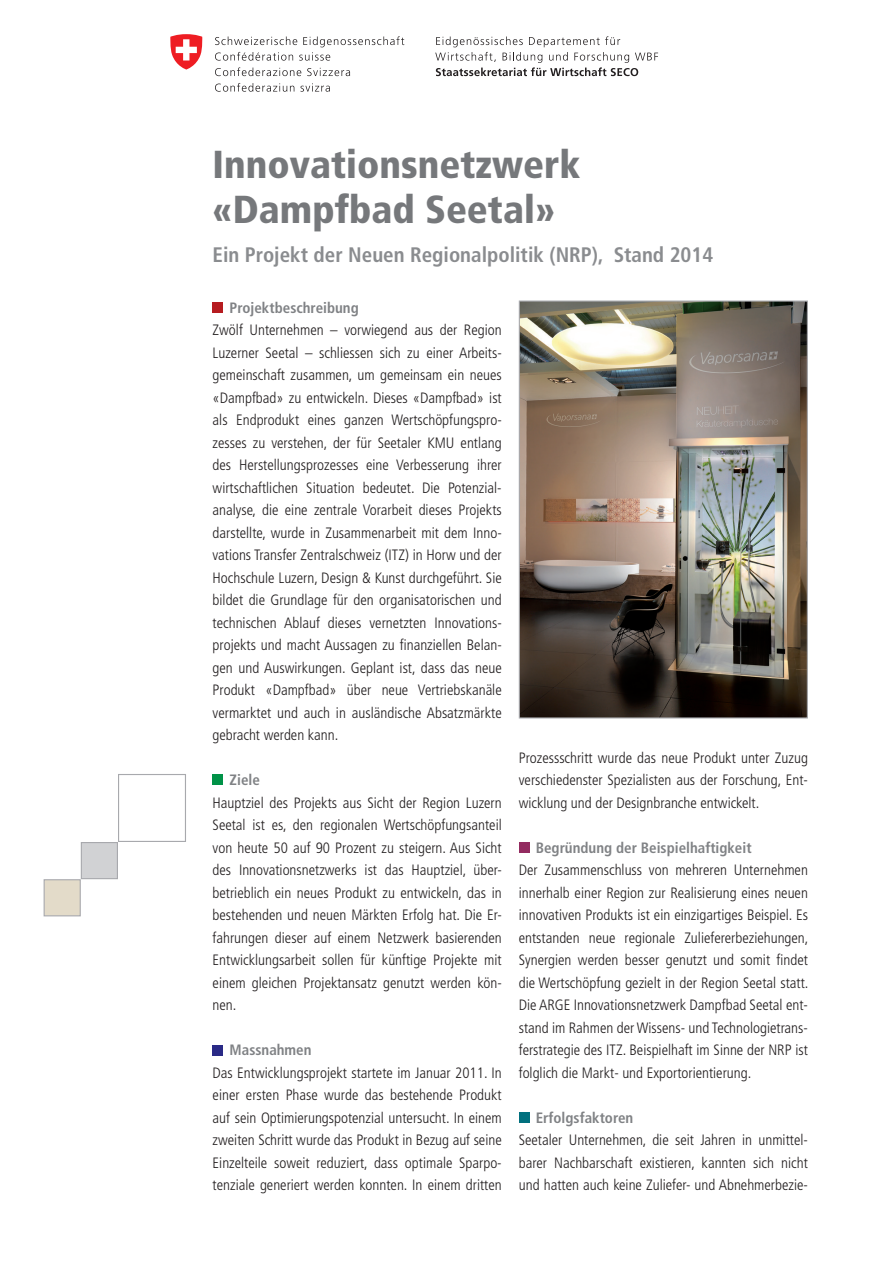
<style>
.page{position:relative;width:893px;height:1263px;background:#fff}
.page>*{position:absolute;margin:0;border:0;box-sizing:border-box;transform-origin:0 0}
.t1{font:900 condensed 39px/45px "Frutiger LT Std";color:#76787b}
.t2{font:700 condensed 21px "Frutiger LT Std";color:#8a8c8f}
.t3{font:300 condensed 15px/22.5px "Frutiger LT Std";color:#231f20;text-align:justify}
.t4{font:700 condensed 15px "Frutiger LT Std";color:#808285}
</style>
<div class="page">
<div style="left:213px;top:302px;width:10px;height:11px;background:#b61c20"></div>
<div style="left:213px;top:775px;width:10px;height:10px;background:#009247"></div>
<div style="left:213px;top:1045px;width:10px;height:10px;background:#2a2a86"></div>
<div style="left:519px;top:842px;width:10px;height:11px;background:#932b60"></div>
<div style="left:519px;top:1112px;width:10px;height:11px;background:#01707e"></div>
<img style="left:521px;top:302px;width:285px;height:414px">
<div style="left:519px;top:300px;width:289px;height:418px;border:1px solid #a8a9ad"></div>
<div style="left:118px;top:774px;width:68px;height:68px;background:#fff;border:1px solid #a8a9ad"></div>
<div style="left:44px;top:879px;width:37px;height:37px;background:#e3dbc9;border:1px solid #a8a9ad"></div>
<div style="left:81px;top:842px;width:37px;height:37px;background:#d1d2d4;border:1px solid #a8a9ad"></div>
<svg style="left:170px;top:34px;width:488px;height:58px"></svg>
<h1 class="t1" style="left:213px;top:142px;width:369px">Innovationsnetzwerk «Dampfbad Seetal»</h1>
<h2 class="t2" style="left:213px;top:242px;width:502px">Ein Projekt der Neuen Regionalpolitik (NRP), Stand 2014</h2>
<p class="t4" style="left:230px;top:299px;width:131px">Projektbeschreibung</p>
<p class="t3" style="left:213px;top:319px;width:291px">Zwölf Unternehmen – vorwiegend aus der Region Luzerner Seetal – schliessen sich zu einer Arbeits&shy;gemeinschaft zusammen, um gemeinsam ein neues «Dampfbad» zu entwickeln. Dieses «Dampfbad» ist als Endprodukt eines ganzen Wertschöpfungspro&shy;zesses zu verstehen, der für Seetaler KMU entlang des Herstellungsprozesses eine Verbesserung ihrer wirtschaftlichen Situation bedeutet. Die Potenzial&shy;analyse, die eine zentrale Vorarbeit dieses Projekts darstellte, wurde in Zusammenarbeit mit dem Inno&shy;vations Transfer Zentralschweiz (ITZ) in Horw und der Hochschule Luzern, Design &amp; Kunst durchgeführt. Sie bildet die Grundlage für den organisatorischen und technischen Ablauf dieses vernetzten Innovations&shy;projekts und macht Aussagen zu finanziellen Belan&shy;gen und Auswirkungen. Geplant ist, dass das neue Produkt «Dampfbad» über neue Vertriebskanäle vermarktet und auch in ausländische Absatzmärkte gebracht werden kann.</p>
<p class="t4" style="left:230px;top:771px;width:32px">Ziele</p>
<p class="t3" style="left:213px;top:791px;width:291px">Hauptziel des Projekts aus Sicht der Region Luzern Seetal ist es, den regionalen Wertschöpfungsanteil von heute 50 auf 90 Prozent zu steigern. Aus Sicht des Innovationsnetzwerks ist das Hauptziel, über&shy;betrieblich ein neues Produkt zu entwickeln, das in bestehenden und neuen Märkten Erfolg hat. Die Er&shy;fahrungen dieser auf einem Netzwerk basierenden Entwicklungsarbeit sollen für künftige Projekte mit einem gleichen Projektansatz genutzt werden kön&shy;nen.</p>
<p class="t4" style="left:230px;top:1041px;width:83px">Massnahmen</p>
<p class="t3" style="left:213px;top:1061px;width:291px">Das Entwicklungsprojekt startete im Januar 2011. In einer ersten Phase wurde das bestehende Produkt auf sein Optimierungspotenzial untersucht. In einem zweiten Schritt wurde das Produkt in Bezug auf seine Einzelteile soweit reduziert, dass optimale Sparpo&shy;tenziale generiert werden konnten. In einem dritten</p>
<p class="t3" style="left:519px;top:746px;width:291px">Prozessschritt wurde das neue Produkt unter Zuzug verschiedenster Spezialisten aus der Forschung, Ent&shy;wicklung und der Designbranche entwickelt.</p>
<p class="t4" style="left:536px;top:839px;width:217px">Begründung der Beispielhaftigkeit</p>
<p class="t3" style="left:519px;top:859px;width:291px">Der Zusammenschluss von mehreren Unternehmen innerhalb einer Region zur Realisierung eines neuen innovativen Produkts ist ein einzigartiges Beispiel. Es entstanden neue regionale Zuliefererbeziehungen, Synergien werden besser genutzt und somit findet die Wertschöpfung gezielt in der Region Seetal statt.<br>Die ARGE Innovationsnetzwerk Dampfbad Seetal ent&shy;stand im Rahmen der Wissens- und Technologietrans&shy;ferstrategie des ITZ. Beispielhaft im Sinne der NRP ist folglich die Markt- und Exportorientierung.</p>
<p class="t4" style="left:536px;top:1109px;width:99px">Erfolgsfaktoren</p>
<p class="t3" style="left:519px;top:1129px;width:291px">Seetaler Unternehmen, die seit Jahren in unmittel&shy;barer Nachbarschaft existieren, kannten sich nicht und hatten auch keine Zuliefer- und Abnehmerbezie-</p>
</div>
